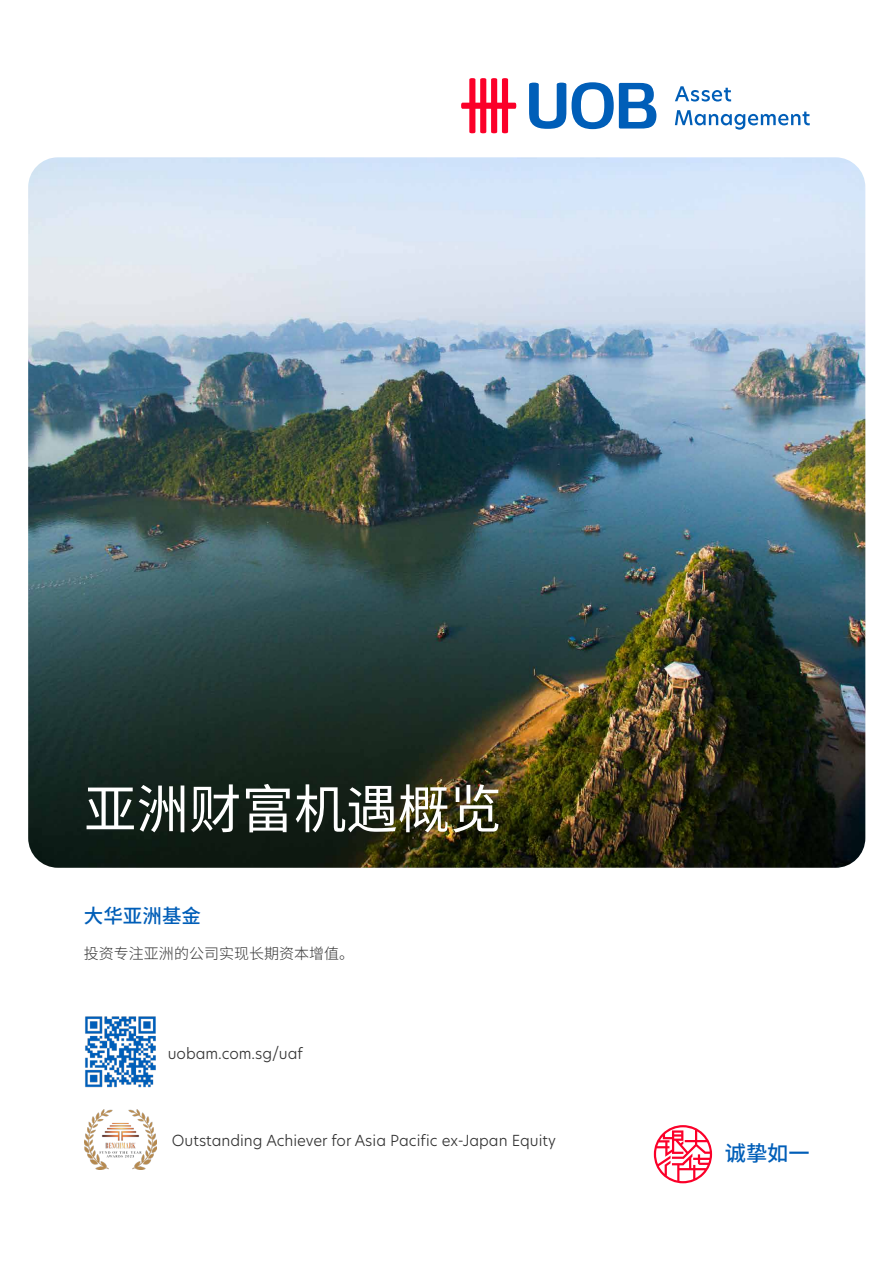
<style>
.page{position:relative;width:893px;height:1263px;background:#fff}
.page>*{position:absolute;margin:0;border:0;box-sizing:border-box;transform-origin:0 0}
.t1{font:52.5px "Noto Sans SC";color:#fff}
.t2{font:500 21.3px "Noto Sans SC";color:#005eb8}
.t3{font:500 19.5px "Noto Sans SC";color:#005eb8}
.t4{font:300 15px "New Hero";color:#333}
.t5{font:300 15px "Noto Sans SC";color:#333}
</style>
<div class="page">
<img style="left:28px;top:157px;width:837px;height:711px">
<svg style="left:675px;top:86px;width:56px;height:16px"></svg>
<svg style="left:675px;top:110px;width:135px;height:20px"></svg>
<svg style="left:461px;top:78px;width:55px;height:55px"></svg>
<svg style="left:529px;top:82px;width:127px;height:47px"></svg>
<svg style="left:654px;top:1125px;width:58px;height:58px"></svg>
<img style="left:85px;top:1016px;width:70px;height:72px">
<img style="left:84px;top:1110px;width:72px;height:59px">
<h1 class="t1" style="left:84px;top:779px;width:419px">亚洲财富机遇概览</h1>
<h3 class="t3" style="left:84px;top:905px;width:118px">大华亚洲基金</h3>
<p class="t5" style="left:84px;top:945px;width:271px">投资专注亚洲的公司实现长期资本增值。</p>
<p class="t4" style="left:168px;top:1043px;width:137px">uobam.com.sg/uaf</p>
<p class="t4" style="left:172px;top:1130px;width:386px">Outstanding Achiever for Asia Pacific ex-Japan Equity</p>
<h2 class="t2" style="left:725px;top:1141px;width:86px">诚挚如一</h2>
</div>
